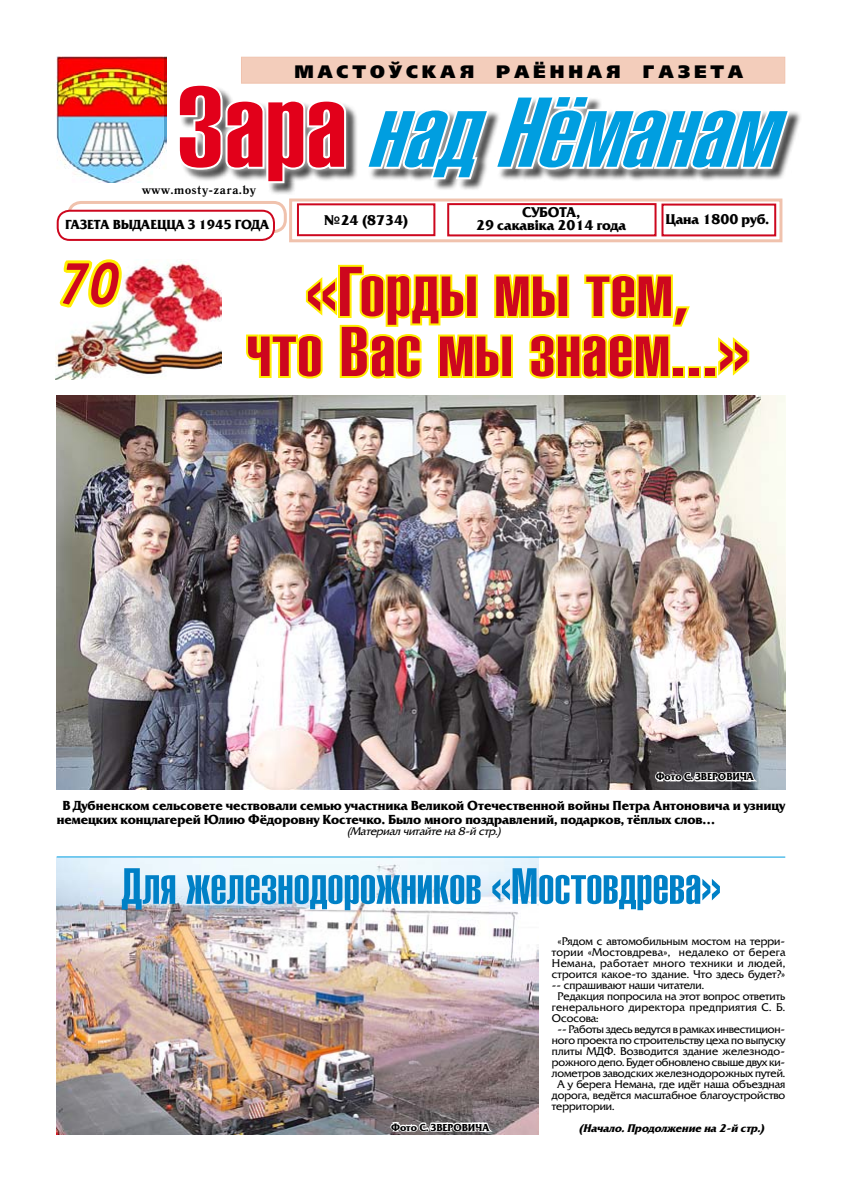
<style>
.page{position:relative;width:842px;height:1191px;background:#fff}
.page>*{position:absolute;margin:0;border:0;box-sizing:border-box;transform-origin:0 0}
.t1{font:112.5px "Helios Ultra Compressed";color:#e2001a;scale:1.3 1}
.t2{font:italic 97.2px "Helios Ultra Compressed";color:#009ee0;scale:1.29 1}
.t3{font:69px/60px "Helios Ultra Compressed";letter-spacing:.01em;color:#cd071e;text-align:center;scale:1.31 1}
.t4{font:italic 700 60px "Officina Serif C";color:#cd071e;scale:.9 1}
.t5{font:50px "Helios Ultra Compressed";color:#0080c6;scale:1.17 1}
.t6{font:18px "Free Set Black C";letter-spacing:.22em;color:#000}
.t7{font:700 14px/13px "Friz Quadrata C";color:#000;text-align:center}
.t8{font:700 13px/14px "Friz Quadrata C";color:#000}
.t9{font:700 12px "Quant Antiqua C";color:#000}
.t10{font:11px "Friz Quadrata C";color:#000}
.t11{font:11px "Friz Quadrata C";letter-spacing:.03em;color:#000}
.t12{font:11px "Friz Quadrata C";letter-spacing:.035em;color:#000}
.t13{font:italic 700 11px "Friz Quadrata C";color:#000}
.t14{font:italic 11px "Friz Quadrata C";color:#000}
.t15{font:700 10px "Friz Quadrata C";color:#000}
</style>
<div class="page">
<svg style="left:289px;top:198px;width:493px;height:44px"></svg>
<div style="left:447px;top:203px;width:209px;height:33px;background:#fff;border:2px solid #cd071e"></div>
<div style="left:69px;top:202px;width:216px;height:30px;background:linear-gradient(to right,#fff,#fefdfd);border-radius:12px"></div>
<div style="left:68px;top:201px;width:219px;height:32px;border:3px solid #f0c2ad;border-radius:12px"></div>
<div style="left:58px;top:211px;width:216px;height:29px;background:#fff;border-radius:12px"></div>
<div style="left:57px;top:210px;width:218px;height:31px;border:2px solid #cd071e;border-radius:12px"></div>
<img style="left:57px;top:57px;width:109px;height:125px">
<div style="left:241px;top:57px;width:544px;height:27px;background:#f3cdbb"></div>
<div style="left:297px;top:203px;width:138px;height:33px;background:#fff;border:2px solid #cd071e"></div>
<div style="left:661px;top:204px;width:115px;height:32px;background:#fff;border:2px solid #cd071e"></div>
<div style="left:172px;top:78px;width:624px;height:112px;background:#fff;opacity:.75"></div>
<svg style="left:176px;top:82px;width:172px;height:103px"></svg>
<svg style="left:363px;top:93px;width:430px;height:88px"></svg>
<svg style="left:246px;top:264px;width:444px;height:115px"></svg>
<div style="left:672px;top:366px;width:13px;height:12px;border:4px solid #ffed00"></div>
<div style="left:688px;top:366px;width:13px;height:12px;border:4px solid #ffed00"></div>
<div style="left:704px;top:366px;width:13px;height:12px;border:4px solid #ffed00"></div>
<svg style="left:714px;top:337px;width:36px;height:41px"></svg>
<img style="left:57px;top:396px;width:728px;height:393px">
<img style="left:56px;top:260px;width:165px;height:120px">
<svg style="left:57px;top:259px;width:68px;height:53px"></svg>
<img style="left:57px;top:857px;width:482px;height:277px">
<svg style="left:653px;top:767px;width:108px;height:23px"></svg>
<svg style="left:389px;top:1117px;width:108px;height:18px"></svg>
<hr style="left:57px;top:856px;width:728px;height:1px;background:#009ee0">
<h3 class="t6" style="left:294px;top:61px;width:181px">мастоўская</h3>
<h3 class="t6" style="left:496px;top:61px;width:125px">раённая</h3>
<h3 class="t6" style="left:643px;top:61px;width:102px">газета</h3>
<h1 class="t1" style="left:176px;top:62px;width:133px">Зара</h1>
<h2 class="t2" style="left:366px;top:76px;width:343px">надНёманам</h2>
<p class="t7" style="left:324px;top:213px;width:86px">№24 (8734)</p>
<h3 class="t3" style="left:246px;top:260px;width:385px">«Горды мы тем,<br>что Вас мы знаем...»</h3>
<p class="t9" style="left:142px;top:183px;width:116px">www.mosty-zara.by</p>
<p class="t7" style="left:476px;top:206px;width:151px">субота ,<br>29 сакавіка 2014 года</p>
<p class="t7" style="left:666px;top:213px;width:105px">Цана 1800 руб.</p>
<p class="t8" style="left:65px;top:217px;width:203px">газета выда ецца з 1945 года</p>
<h3 class="t4" style="left:59px;top:249px;width:69px">70</h3>
<p class="t15" style="left:656px;top:771px;width:100px">Фото С. ЗВЕРОВ ИЧА</p>
<p class="t8" style="left:57px;top:798px;width:731px;text-indent:6px">В Дубненском сельсовете чествовали семью участника Великой Отечественной войны Петра Антоновича и узницу немецких концлагерей Юлию Фёдоровну Костечко. Было много поздравлений, подарков, тёплых слов...</p>
<p class="t14" style="left:347px;top:824px;width:156px">(Материал читайте на8-й стр.)</p>
<h3 class="t5" style="left:121px;top:857px;width:514px">Для железнодорожников «Мостовдрева»</h3>
<p class="t10" style="left:557px;top:935px;width:229px">«Рядом с автомобильным мостом на терри-</p>
<p class="t11" style="left:552px;top:946px;width:235px">тории «Мостовдрева», недалеко от берега</p>
<p class="t12" style="left:552px;top:957px;width:235px">Немана, работает много техники и людей,</p>
<p class="t10" style="left:552px;top:968px;width:235px">строится какое-то здание. Что здесь будет?»</p>
<p class="t10" style="left:552px;top:979px;width:154px">-- спрашивают наши читатели.</p>
<p class="t10" style="left:557px;top:990px;width:229px">Редакция попросила на этот вопрос ответить</p>
<p class="t11" style="left:552px;top:1001px;width:235px">генерального директора предприятия С. Б.</p>
<p class="t10" style="left:552px;top:1012px;width:48px">Ососова:</p>
<p class="t10" style="left:557px;top:1023px;width:229px">-- Работы здесь ведутся в рамках инвестицион-</p>
<p class="t10" style="left:552px;top:1034px;width:235px">ного проекта по строительству цеха по выпуску</p>
<p class="t10" style="left:552px;top:1045px;width:235px">плиты МДФ. Возводится здание железнодо-</p>
<p class="t10" style="left:552px;top:1056px;width:235px">рожного депо. Будет обновлено свыше двух ки-</p>
<p class="t10" style="left:552px;top:1067px;width:235px">лометров заводских железнодорожных путей.</p>
<p class="t10" style="left:557px;top:1078px;width:229px">А у берега Немана, где идёт наша объездная</p>
<p class="t10" style="left:552px;top:1089px;width:235px">дорога, ведётся масштабное благоустройство</p>
<p class="t10" style="left:552px;top:1100px;width:64px">территории.</p>
<p class="t15" style="left:391px;top:1121px;width:100px">Фото С. ЗВЕРОВ ИЧА</p>
<p class="t13" style="left:578px;top:1122px;width:187px">(Начало.Продолжение на 2-й стр.)</p>
</div>
